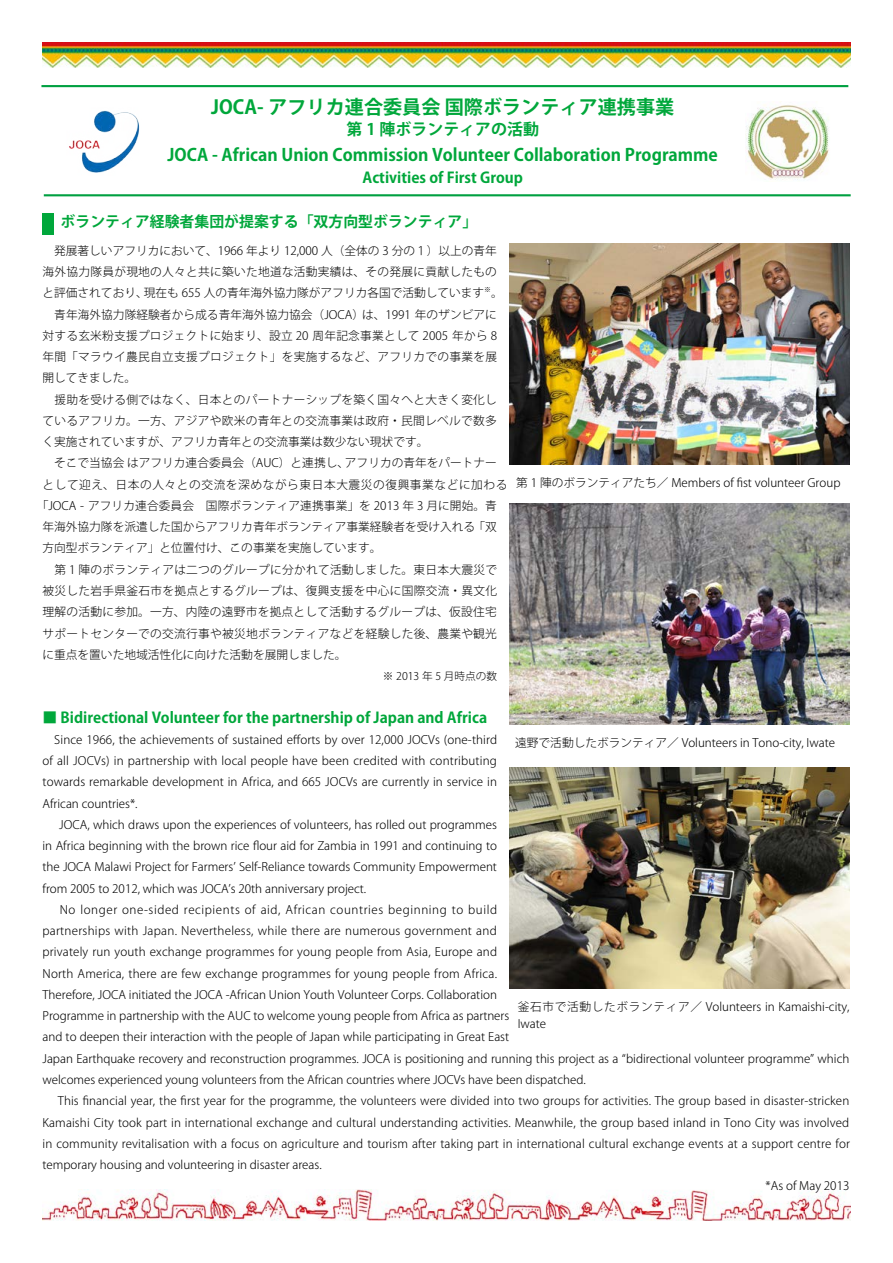
<style>
.page{position:relative;width:893px;height:1263px;background:#fff}
.page>*{position:absolute;margin:0;border:0;box-sizing:border-box;transform-origin:0 0}
.t1{font:700 19.2px "Koz Go Pr 6 N";color:#00a73b}
.t2{font:700 16.95px "Koz Go Pr 6 N";color:#00a73b}
.t3{font:700 15.9px "Koz Go Pr 6 N";color:#00a73b}
.t4{font:700 14.85px "Koz Go Pr 6 N";color:#00a73b}
.t5{font:300 11.7px/21.3px "Koz Go Pr 6 N";letter-spacing:.01em;color:#000;text-align:justify}
.t6{font:300 11.7px "Koz Go Pr 6 N";letter-spacing:.05em;color:#000}
.t7{font:300 10.65px "Koz Go Pr 6 N";color:#000}
.t8{font:300 6.75px "Koz Go Pr 6 N";color:#000}
</style>
<div class="page">
<img style="left:43px;top:1189px;width:808px;height:31px">
<img style="left:43px;top:43px;width:808px;height:25px">
<img style="left:69px;top:110px;width:71px;height:63px">
<img style="left:745px;top:105px;width:84px;height:75px">
<img style="left:510px;top:243px;width:340px;height:221px">
<img style="left:510px;top:767px;width:340px;height:221px">
<img style="left:510px;top:503px;width:339px;height:221px">
<div style="left:43px;top:213px;width:11px;height:21px;background:#00a73b"></div>
<hr style="left:41px;top:85px;width:807px;height:2px;background:#00a041">
<hr style="left:44px;top:194px;width:807px;height:2px;background:#00a041">
<h1 class="t1" style="left:211px;top:96px;width:465px">JOCA- アフリカ連合委員会 国際ボランティア連携事業</h1>
<h3 class="t3" style="left:346px;top:120px;width:194px">第 1 陣ボランティアの活動</h3>
<h2 class="t2" style="left:168px;top:145px;width:552px">JOCA - African Union Commission Volunteer Collaboration Programme</h2>
<p class="t4" style="left:362px;top:169px;width:162px">Activities of First Group</p>
<p class="t4" style="left:61px;top:213px;width:418px">ボランティア経験者集団が提案する「双方向型ボランティア」</p>
<p class="t5" style="left:43px;top:240px;width:456px">　発展著しいアフリカにおいて、1966 年より 12,000 人（全体の 3 分の１）以上の青年海外協力隊員が現地の人々と共に築いた地道な活動実績は、その発展に貢献したものと評価されており、現在も 655 人の青年海外協力隊がアフリカ各国で活動しています</p>
<p class="t8" style="left:484px;top:285px;width:8px">※</p>
<p class="t5" style="left:491px;top:283px;width:13px">。</p>
<p class="t5" style="left:43px;top:304px;width:456px">　青年海外協力隊経験者から成る青年海外協力協会（JOCA）は、1991 年のザンビアに</p>
<p class="t5" style="left:43px;top:325px;width:456px">対する玄米粉支援プロジェクトに始まり、設立 20 周年記念事業として 2005 年から 8</p>
<p class="t5" style="left:43px;top:346px;width:456px">年間「マラウイ農民自立支援プロジェクト」を実施するなど、アフリカでの事業を展</p>
<p class="t5" style="left:43px;top:368px;width:95px">開してきました。</p>
<p class="t5" style="left:43px;top:389px;width:456px">　援助を受ける側ではなく、日本とのパートナーシップを築く国々へと大きく変化し</p>
<p class="t5" style="left:43px;top:410px;width:456px">ているアフリカ。一方、アジアや欧米の青年との交流事業は政府・民間レベルで数多</p>
<p class="t5" style="left:43px;top:431px;width:387px">く実施されていますが、アフリカ青年との交流事業は数少ない現状です。</p>
<p class="t5" style="left:43px;top:453px;width:456px">　そこで当協会 はアフリカ連合委員会（AUC）と連携し、アフリカの青年をパートナー</p>
<p class="t6" style="left:43px;top:478px;width:466px">として迎え、日本の人々との交流を深めながら東日本大震災の復興事業などに加わる</p>
<p class="t5" style="left:37px;top:495px;width:462px">「JOCA - アフリカ連合委員会　国際ボランティア連携事業」を 2013 年 3 月に開始。青</p>
<p class="t5" style="left:43px;top:516px;width:456px">年海外協力隊を派遣した国からアフリカ青年ボランティア事業経験者を受け入れる「双</p>
<p class="t5" style="left:43px;top:538px;width:376px">方向型ボランティア」と位置付け、この事業を実施しています。　　　</p>
<p class="t5" style="left:43px;top:559px;width:456px">　第 1 陣のボランティアは二つのグループに分かれて活動しました。東日本大震災で</p>
<p class="t5" style="left:43px;top:580px;width:456px">被災した岩手県釜石市を拠点とするグループは、復興支援を中心に国際交流・異文化</p>
<p class="t5" style="left:43px;top:601px;width:456px">理解の活動に参加。一方、内陸の遠野市を拠点として活動するグループは、仮設住宅</p>
<p class="t5" style="left:43px;top:623px;width:456px">サポートセンターでの交流行事や被災地ボランティアなどを経験した後、農業や観光</p>
<p class="t5" style="left:43px;top:644px;width:306px">に重点を置いた地域活性化に向けた活動を展開しました。</p>
<p class="t7" style="left:383px;top:670px;width:116px">※ 2013 年 5 月時点の数</p>
<p class="t5" style="left:516px;top:473px;width:326px">第 1 陣のボランティアたち／ Members of fist volunteer Group</p>
<p class="t4" style="left:43px;top:709px;width:446px">■ Bidirectional Volunteer for the partnership of Japan and Africa</p>
<p class="t5" style="left:43px;top:729px;width:456px">　Since 1966, the achievements of sustained efforts by over 12,000 JOCVs (one-third of all JOCVs) in partnership with local people have been credited with contributing towards remarkable development in Africa, and 665 JOCVs are currently in service in African countries*.</p>
<p class="t5" style="left:43px;top:814px;width:456px;text-indent:17px">JOCA, which draws upon the experiences of volunteers, has rolled out programmes in Africa beginning with the brown rice flour aid for Zambia in 1991 and continuing to the JOCA Malawi Project for Farmers’ Self-Reliance towards Community Empowerment from 2005 to 2012, which was JOCA’s 20th anniversary project.</p>
<p class="t5" style="left:43px;top:899px;width:808px;text-align:left;text-indent:17px">No longer one-sided recipients of aid, African countries beginning to build<br>partnerships with Japan. Nevertheless, while there are numerous government and<br>privately run youth exchange programmes for young people from Asia, Europe and<br>North America, there are few exchange programmes for young people from Africa.<br>Therefore, JOCA initiated the JOCA -African Union Youth Volunteer Corps. Collaboration<br>Programme in partnership with the AUC to welcome young people from Africa as partners<br>and to deepen their interaction with the people of Japan while participating in Great East<br>Japan Earthquake recovery and reconstruction programmes. JOCA is positioning and running this project as a “bidirectional volunteer programme” which welcomes experienced young volunteers from the African countries where JOCVs have been dispatched.</p>
<p class="t5" style="left:58px;top:1090px;width:793px">This financial year, the first year for the programme, the volunteers were divided into two groups for activities. The group based in disaster-stricken</p>
<p class="t5" style="left:43px;top:1112px;width:808px">Kamaishi City took part in international exchange and cultural understanding activities. Meanwhile, the group based inland in Tono City was involved</p>
<p class="t5" style="left:43px;top:1133px;width:809px">in community revitalisation with a focus on agriculture and tourism after taking part in international cultural exchange events at a support centre for</p>
<p class="t5" style="left:43px;top:1154px;width:281px">temporary housing and volunteering in disaster areas.</p>
<p class="t5" style="left:766px;top:1175px;width:85px">*As of May 2013</p>
<p class="t5" style="left:515px;top:732px;width:321px">遠野で活動したボランティア／ Volunteers in Tono-city, Iwate</p>
<p class="t5" style="left:518px;top:999px;width:333px;line-height:17px">釜石市で活動したボランティア／ Volunteers in Kamaishi-city,<br>Iwate</p>
</div>
